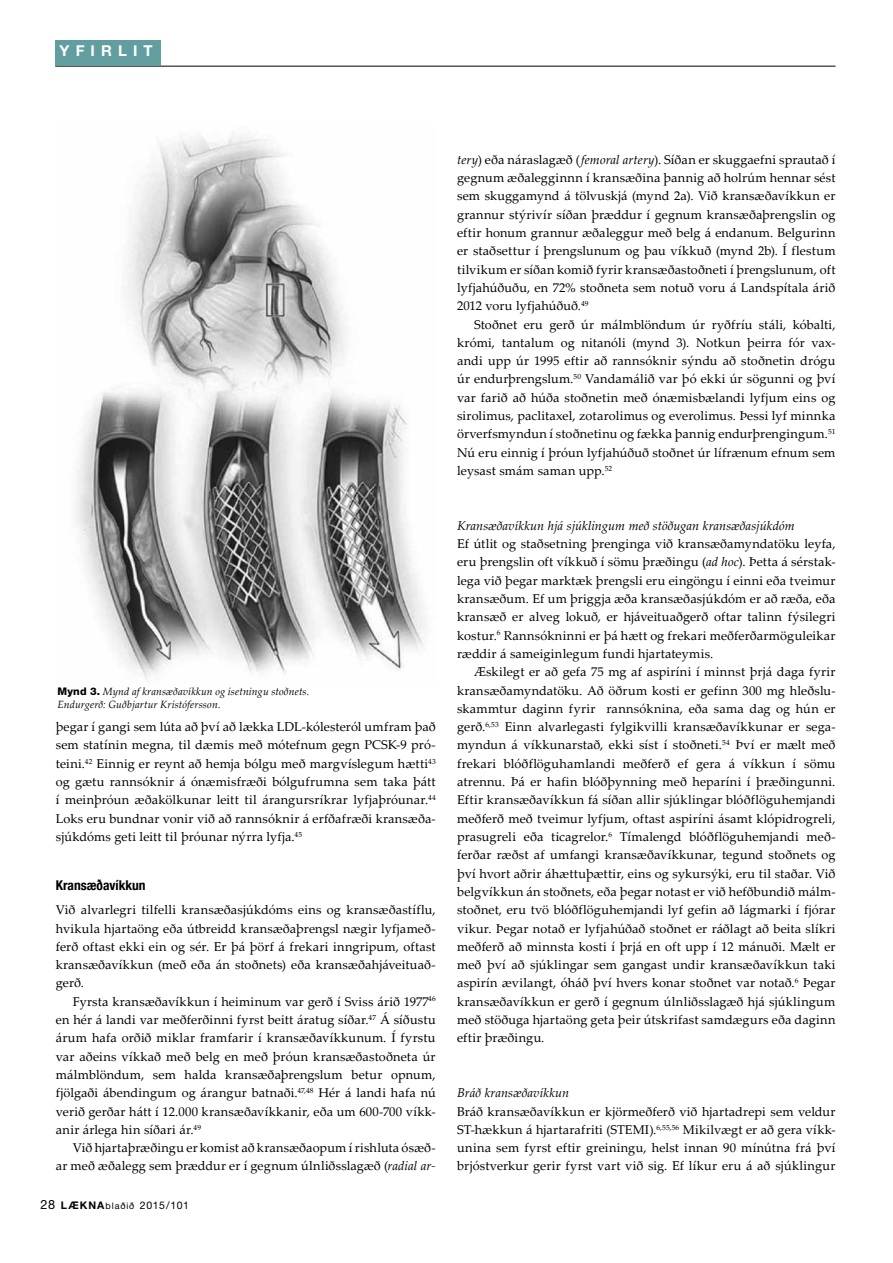
<style>
.page{position:relative;width:893px;height:1263px;background:#fff}
.page>*{position:absolute;margin:0;border:0;box-sizing:border-box;transform-origin:0 0}
.t1{font:700 15px "Helvetica Neue";color:#fff}
.t2{font:700 condensed 13.5px "Helvetica Neue";color:#000}
.t3{font:12.75px/18.3px "Palatino Linotype";letter-spacing:.01em;color:#000;text-align:justify}
.t4{font:italic 12.75px "Palatino Linotype";letter-spacing:.005em;color:#000}
.t5{font:italic 10.5px/13.5px "Palatino Linotype";letter-spacing:.01em;color:#000}
.t6{font:10.5px "Helvetica Neue";letter-spacing:.065em;color:#000}
.s1{font-family:"Helvetica Neue";font-weight:800;font-style:normal}
.s2{font-style:italic}
.s3{font-size:12.75px}
.s4{font-weight:700}
.s5{font-size:9px}
</style>
<div class="page">
<img style="left:75px;top:134px;width:350px;height:548px">
<hr style="left:55px;top:66px;width:781px;height:1px;background:#000">
<div style="left:55px;top:40px;width:106px;height:26px;background:#629e9f"></div>
<p class="t1" style="left:59px;top:42px;width:95px">YFI RLI T</p>
<p class="t5" style="left:57px;top:684px;width:253px"><span class="s1">Mynd 3.</span> Mynd af kransæðavíkkun og ísetningu stoðnets.<br>Endurgerð: Guðbjartur Kristófersson.</p>
<p class="t3" style="left:56px;top:717px;width:381px">þegar í gangi sem lúta að því að lækka LDL-kólesteról umfram það sem statínin megna, til dæmis með mótefnum gegn PCSK-9 pró&shy;teini.<sup>42</sup> Einnig er reynt að hemja bólgu með margvíslegum hætti<sup>43 </sup>og gætu rannsóknir á ónæmisfræði bólgufrumna sem taka þátt í meinþróun æðakölkunar leitt til árangursríkrar lyfjaþróunar.<sup>44<br></sup>Loks eru bundnar vonir við að rannsóknir á erfðafræði kransæða&shy;sjúkdóms geti leitt til þróunar nýrra lyfja.<sup>45</sup></p>
<p class="t2" style="left:56px;top:877px;width:91px">Kransæðavíkkun</p>
<p class="t3" style="left:56px;top:900px;width:381px">Við alvarlegri tilfelli kransæðasjúkdóms eins og kransæðastíflu, hvikula hjartaöng eða útbreidd kransæðaþrengsl nægir lyfjameð&shy;ferð oftast ekki ein og sér. Er þá þörf á frekari inngripum, oftast kransæðavíkkun (með eða án stoðnets) eða kransæðahjáveituað&shy;gerð.</p>
<p class="t3" style="left:56px;top:992px;width:381px;text-indent:17px">Fyrsta kransæðavíkkun í heiminum var gerð í Sviss árið 1977<sup>46 </sup>en hér á landi var meðferðinni fyrst beitt áratug síðar.<sup>47</sup> Á síðustu árum hafa orðið miklar framfarir í kransæðavíkkunum. Í fyrstu var aðeins víkkað með belg en með þróun kransæðastoðneta úr málmblöndum, sem halda kransæðaþrengslum betur opnum, fjölgaði ábendingum og árangur batnaði.<sup>47,48</sup> Hér á landi hafa nú verið gerðar hátt í 12.000 kransæðavíkkanir, eða um 600-700 víkk&shy;anir árlega hin síðari ár.<sup>49</sup></p>
<p class="t3" style="left:56px;top:1138px;width:381px;text-align:right">Við hjartaþræðingu er komist að kransæðaopum í rishluta ósæð-<br>ar með æðalegg sem þræddur er í gegnum úlnliðsslagæð (<span class="s2">radial ar-</span></p>
<p class="t6" style="left:40px;top:1199px;width:150px"><span class="s3">28</span> <span class="s4">LÆKNA</span><span class="s5">blaðið</span> 2015/101</p>
<p class="t3" style="left:457px;top:150px;width:380px"><span class="s2">tery</span>) eða náraslagæð (<span class="s2">femoral artery</span>). Síðan er skuggaefni sprautað í gegnum æðalegginnn í kransæðina þannig að holrúm hennar sést sem skuggamynd á tölvuskjá (mynd 2a). Við kransæðavíkkun er grannur stýrivír síðan þræddur í gegnum kransæðaþrengslin og eftir honum grannur æðaleggur með belg á endanum. Belgurinn er staðsettur í þrengslunum og þau víkkuð (mynd 2b). Í flestum tilvikum er síðan komið fyrir kransæðastoðneti í þrengslunum, oft lyfjahúðuðu, en 72% stoðneta sem notuð voru á Landspítala árið 2012 voru lyfjahúðuð.<sup>49</sup></p>
<p class="t3" style="left:457px;top:315px;width:380px;text-indent:17px">Stoðnet eru gerð úr málmblöndum úr ryðfríu stáli, kóbalti, krómi, tantalum og nitanóli (mynd 3). Notkun þeirra fór vax&shy;andi upp úr 1995 eftir að rannsóknir sýndu að stoðnetin drógu úr endurþrengslum.<sup>50</sup> Vandamálið var þó ekki úr sögunni og því var farið að húða stoðnetin með ónæmisbælandi lyfjum eins og sirolimus, paclitaxel, zotarolimus og everolimus. Þessi lyf minnka örverfsmyndun í stoðnetinu og fækka þannig endurþrengingum.<sup>51<br></sup>Nú eru einnig í þróun lyfjahúðuð stoðnet úr lífrænum efnum sem leysast smám saman upp.<sup>52</sup></p>
<p class="t4" style="left:457px;top:516px;width:339px">Kransæðavíkkun hjá sjúklingum með stöðugan kransæðasjúkdóm</p>
<p class="t3" style="left:457px;top:534px;width:380px">Ef útlit og staðsetning þrenginga við kransæðamyndatöku leyfa, eru þrengslin oft víkkuð í sömu þræðingu (<span class="s2">ad hoc</span>). Þetta á sérstak&shy;lega við þegar marktæk þrengsli eru eingöngu í einni eða tveimur kransæðum. Ef um þriggja æða kransæðasjúkdóm er að ræða, eða kransæð er alveg lokuð, er hjáveituaðgerð oftar talinn fýsilegri kostur.<sup>6</sup> Rannsókninni er þá hætt og frekari meðferðarmöguleikar ræddir á sameiginlegum fundi hjartateymis.</p>
<p class="t3" style="left:457px;top:662px;width:380px;text-indent:17px">Æskilegt er að gefa 75 mg af aspiríni í minnst þrjá daga fyrir kransæðamyndatöku. Að öðrum kosti er gefinn 300 mg hleðslu&shy;skammtur daginn fyrir rannsóknina, eða sama dag og hún er gerð.<sup>6,53</sup> Einn alvarlegasti fylgikvilli kransæðavíkkunar er sega&shy;myndun á víkkunarstað, ekki síst í stoðneti.<sup>54</sup> Því er mælt með frekari blóðflöguhamlandi meðferð ef gera á víkkun í sömu atrennu. Þá er hafin blóðþynning með heparíni í þræðingunni.<br>Eftir kransæðavíkkun fá síðan allir sjúklingar blóðflöguhemjandi meðferð með tveimur lyfjum, oftast aspiríni ásamt klópidrogreli, prasugreli eða ticagrelor.<sup>6</sup> Tímalengd blóðflöguhemjandi með&shy;ferðar ræðst af umfangi kransæðavíkkunar, tegund stoðnets og því hvort aðrir áhættuþættir, eins og sykursýki, eru til staðar. Við belgvíkkun án stoðnets, eða þegar notast er við hefðbundið málm&shy;stoðnet, eru tvö blóðflöguhemjandi lyf gefin að lágmarki í fjórar vikur. Þegar notað er lyfjahúðað stoðnet er ráðlagt að beita slíkri meðferð að minnsta kosti í þrjá en oft upp í 12 mánuði. Mælt er með því að sjúklingar sem gangast undir kransæðavíkkun taki aspirín ævilangt, óháð því hvers konar stoðnet var notað.<sup>6</sup> Þegar kransæðavíkkun er gerð í gegnum úlnliðsslagæð hjá sjúklingum með stöðuga hjartaöng geta þeir útskrifast samdægurs eða daginn eftir þræðingu.</p>
<p class="t4" style="left:457px;top:1084px;width:114px">Bráð kransæðavíkkun</p>
<p class="t3" style="left:457px;top:1101px;width:380px">Bráð kransæðavíkkun er kjörmeðferð við hjartadrepi sem veldur ST-hækkun á hjartarafriti (STEMI).<sup>6,55,56</sup> Mikilvægt er að gera víkk&shy;unina sem fyrst eftir greiningu, helst innan 90 mínútna frá því brjóstverkur gerir fyrst vart við sig. Ef líkur eru á að sjúklingur</p>
</div>
